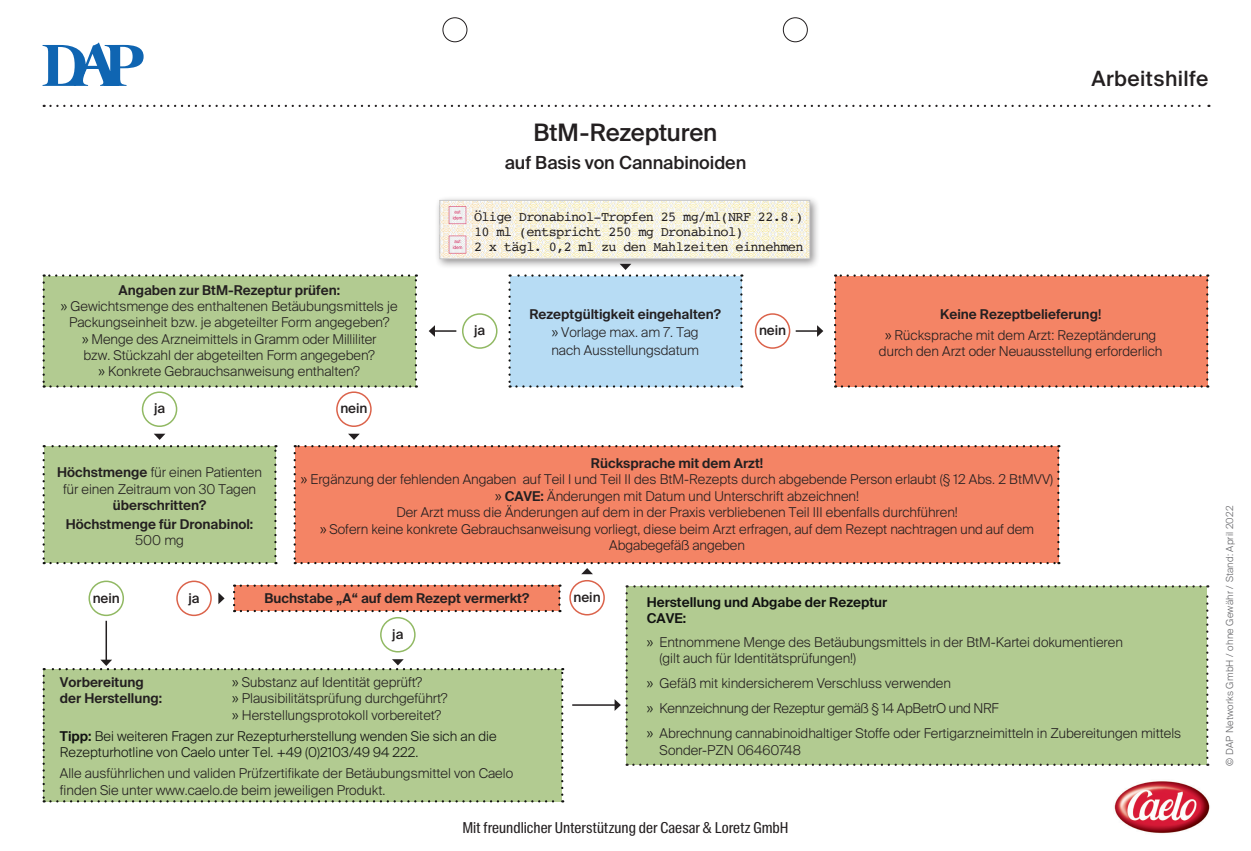
<style>
.page{position:relative;width:1251px;height:851px;background:#fff}
.page>*{position:absolute;margin:0;border:0;box-sizing:border-box;transform-origin:0 0}
.t1{font:500 24px "Suisse Intl";letter-spacing:-.01em;color:#231f20}
.t2{font:500 21px "Suisse Intl";letter-spacing:.02em;color:#231f20}
.t3{font:500 18px "Suisse Intl";letter-spacing:-.005em;color:#231f20}
.t4{font:15px "Suisse Intl Cond";letter-spacing:.005em;color:#231f20}
.t5{font:13.65px/15px "Courier";letter-spacing:-.05em;color:#231f20}
.t6{font:300 13.5px/16.5px "Suisse Intl";color:#231f20;text-align:center}
.t7{font:300 13.5px/16.5px "Suisse Intl";color:#111211}
.t8{font:600 13.5px/18.6px "Suisse Intl";color:#231f20;text-align:center}
.t9{font:600 13.5px/16.5px "Suisse Intl";color:#111211}
.t10{font:500 13.5px "Suisse Intl";color:#231f20}
.t11{font:300 9.75px "Suisse Intl";letter-spacing:.02em;color:#636366}
.s1{font-weight:600}
.s2{color:#111211}
.s3{font-weight:500}
</style>
<div class="page">
<div style="left:442px;top:18px;width:25px;height:24px;border:1px solid #231f20;border-radius:50%"></div>
<div style="left:783px;top:18px;width:24px;height:24px;border:1px solid #231f20;border-radius:50%"></div>
<div style="left:569px;top:580px;width:35px;height:35px;border:2px solid #db634b;border-radius:50%"></div>
<div style="left:336px;top:391px;width:35px;height:36px;border:2px solid #db634b;border-radius:50%"></div>
<div style="left:142px;top:391px;width:35px;height:36px;border:2px solid #91b963;border-radius:50%"></div>
<div style="left:462px;top:313px;width:35px;height:36px;border:2px solid #91b963;border-radius:50%"></div>
<hr style="left:434px;top:330px;width:22px;height:2px;background:#231f20">
<svg style="left:428px;top:325px;width:7px;height:12px"></svg>
<svg style="left:44px;top:105px;width:1165px;height:2px"></svg>
<svg style="left:43px;top:43px;width:101px;height:43px"></svg>
<div style="left:434px;top:195px;width:386px;height:74px;background:#231f20;opacity:.5"></div>
<img style="left:441px;top:202px;width:367px;height:55px">
<div style="left:439px;top:200px;width:371px;height:59px;border:1px solid #c7c8ca"></div>
<svg style="left:508px;top:264px;width:234px;height:123px;background:#badbf0"></svg>
<div style="left:43px;top:274px;width:374px;height:113px;background:#b2cb91"></div>
<svg style="left:43px;top:433px;width:233px;height:131px;background:#b6cc99"></svg>
<svg style="left:293px;top:433px;width:766px;height:141px"></svg>
<div style="left:834px;top:274px;width:374px;height:113px;background:#f48465"></div>
<div style="left:380px;top:617px;width:35px;height:35px;border:2px solid #91b963;border-radius:50%"></div>
<div style="left:176px;top:580px;width:36px;height:36px;border:2px solid #db634b;border-radius:50%"></div>
<svg style="left:218px;top:592px;width:6px;height:12px"></svg>
<svg style="left:233px;top:584px;width:327px;height:28px;background:#eb866a"></svg>
<div style="left:754px;top:313px;width:36px;height:36px;border:2px solid #db634b;border-radius:50%"></div>
<hr style="left:795px;top:330px;width:22px;height:2px;background:#231f20">
<svg style="left:816px;top:325px;width:7px;height:12px"></svg>
<div style="left:88px;top:580px;width:36px;height:36px;border:2px solid #91b963;border-radius:50%"></div>
<hr style="left:105px;top:620px;width:2px;height:40px;background:#231f20">
<hr style="left:572px;top:704px;width:43px;height:1px;background:#231f20">
<div style="left:614px;top:585px;width:594px;height:180px;background:#b2cb91"></div>
<img style="left:1114px;top:781px;width:96px;height:53px">
<svg style="left:43px;top:659px;width:520px;height:143px;background:#b5cc97"></svg>
<p class="t6" style="left:61px;top:282px;width:338px"><span class="s1">Angaben zur BtM-Rezeptur prüfen:<br></span><span class="s2">»</span> Gewichtsmenge des enthaltenen Betäubungsmittels je Packungseinheit bzw. je abgeteilter Form angegeben?<br><span class="s2">»</span> Menge des Arzneimittels in Gramm oder Milliliter<br>bzw. Stückzahl der abgeteilten Form angegeben?<br><span class="s2">»</span> Konkrete Gebrauchsanweisung enthalten?</p>
<p class="t10" style="left:154px;top:400px;width:13px">ja</p>
<p class="t10" style="left:340px;top:400px;width:29px">nein</p>
<h1 class="t1" style="left:533px;top:119px;width:185px">BtM-Rezepturen</h1>
<h3 class="t3" style="left:504px;top:152px;width:243px">auf Basis von Cannabinoiden</h3>
<p class="t5" style="left:474px;top:209px;width:331px">Ölige Dronabinol-Tropfen 25 mg/ml(NRF 22.8.)<br>10 ml (entspricht 250 mg Dronabinol)<br>2 x tägl. 0,2 ml zu den Mahlzeiten einnehmen</p>
<p class="t10" style="left:474px;top:322px;width:13px">ja</p>
<p class="t6" style="left:529px;top:305px;width:193px;line-height:18px"><span class="s1">Rezeptgültigkeit eingehalten? </span><span class="s2">»</span> Vorlage max. am 7. Tag<br>nach Ausstellungsdatum</p>
<p class="t10" style="left:758px;top:323px;width:29px">nein</p>
<h2 class="t2" style="left:1091px;top:66px;width:118px">Arbeitshilfe</h2>
<p class="t6" style="left:884px;top:303px;width:273px;line-height:20.7px"><span class="s1">Keine Rezeptbelieferung</span><span class="s3">!<br></span><span class="s2">»</span> Rücksprache mit dem Arzt: Rezeptänderung</p>
<p class="t6" style="left:878px;top:343px;width:285px">durch den Arzt oder Neuausstellung erforderlich</p>
<p class="t6" style="left:57px;top:464px;width:206px"><span class="s1">Höchstmenge</span> für einen Patienten für einen Zeitraum von 30 Tagen</p>
<p class="t8" style="left:66px;top:496px;width:189px">überschritten?<br>Höchstmenge für Dronabinol:</p>
<p class="t6" style="left:135px;top:532px;width:50px">500 mg</p>
<p class="t6" style="left:301px;top:455px;width:753px"><span class="s1">Rücksprache mit dem Arzt!<br></span><span class="s2">»</span> Ergänzung der fehlenden Angaben auf Teil I und Teil II des BtM-Rezepts durch abgebende Person erlaubt (§ 12 Abs. 2 BtMVV) <span class="s2">»</span> <span class="s1">CAVE:</span> Änderungen mit Datum und Unterschrift abzeichnen!<br>Der Arzt muss die Änderungen auf dem in der Praxis verbliebenen Teil III ebenfalls durchführen!<br><span class="s2">»</span> Sofern keine konkrete Gebrauchsanweisung vorliegt, diese beim Arzt erfragen, auf dem Rezept nachtragen und auf dem Abgabegefäß angeben</p>
<p class="t10" style="left:573px;top:589px;width:29px">nein</p>
<p class="t10" style="left:188px;top:589px;width:13px">ja</p>
<p class="t8" style="left:264px;top:588px;width:266px">Buchstabe „A“ auf dem Rezept vermerkt?</p>
<p class="t10" style="left:93px;top:590px;width:29px">nein</p>
<p class="t9" style="left:646px;top:593px;width:242px">Herstellung und Abgabe der Rezeptur<br>CAVE:</p>
<p class="t6" style="left:659px;top:633px;width:465px;text-align:left;text-indent:-13px"><span class="s2">»</span> Entnommene Menge des Betäubungsmittels in der BtM-Kartei dokumentieren (gilt auch für Identitätsprüfungen!)</p>
<p class="t6" style="left:646px;top:671px;width:536px;line-height:25px;text-align:left"><span class="s2">»</span> Gefäß mit kindersicherem Verschluss verwenden<br><span class="s2">»</span> Kennzeichnung der Rezeptur gemäß § 14 ApBetrO und NRF<br><span class="s2">»</span> Abrechnung cannabinoidhaltiger Stoffe oder Fertigarzneimitteln in Zubereitungen mittels</p>
<p class="t6" style="left:659px;top:741px;width:143px">Sonder-PZN 06460748</p>
<p class="t10" style="left:392px;top:626px;width:13px">ja</p>
<p class="t8" style="left:60px;top:673px;width:104px;line-height:16.5px;text-align:left">Vorbereitung der Herstellung:</p>
<p class="t6" style="left:232px;top:673px;width:217px;text-align:left"><span class="s2">»</span> Substanz auf Identität geprüft?<br><span class="s2">»</span> Plausibilitätsprüfung durchgeführt? <span class="s2">»</span> Herstellungsprotokoll vorbereitet?</p>
<p class="t7" style="left:60px;top:727px;width:438px"><span class="s1">Tipp:</span> Bei weiteren Fragen zur Rezepturherstellung wenden Sie sich an die<br>Rezepturhotline von Caelo unter Tel. +49 (0)2103/49 94 222.</p>
<p class="t6" style="left:60px;top:765px;width:454px;text-align:left">Alle ausführlichen und validen Prüfzertifikate der Betäubungsmittel von Caelo finden Sie unter www.caelo.de beim jeweiligen Produkt.</p>
<p class="t4" style="left:462px;top:818px;width:328px">Mit freundlicher Unterstützung der Caesar &amp; Loretz GmbH</p>
<p class="t11" style="left:1223px;top:765px;width:262px;rotate:-90deg">© DAP Networks GmbH / ohne Gewähr / Stand: April 2022</p>
</div>
